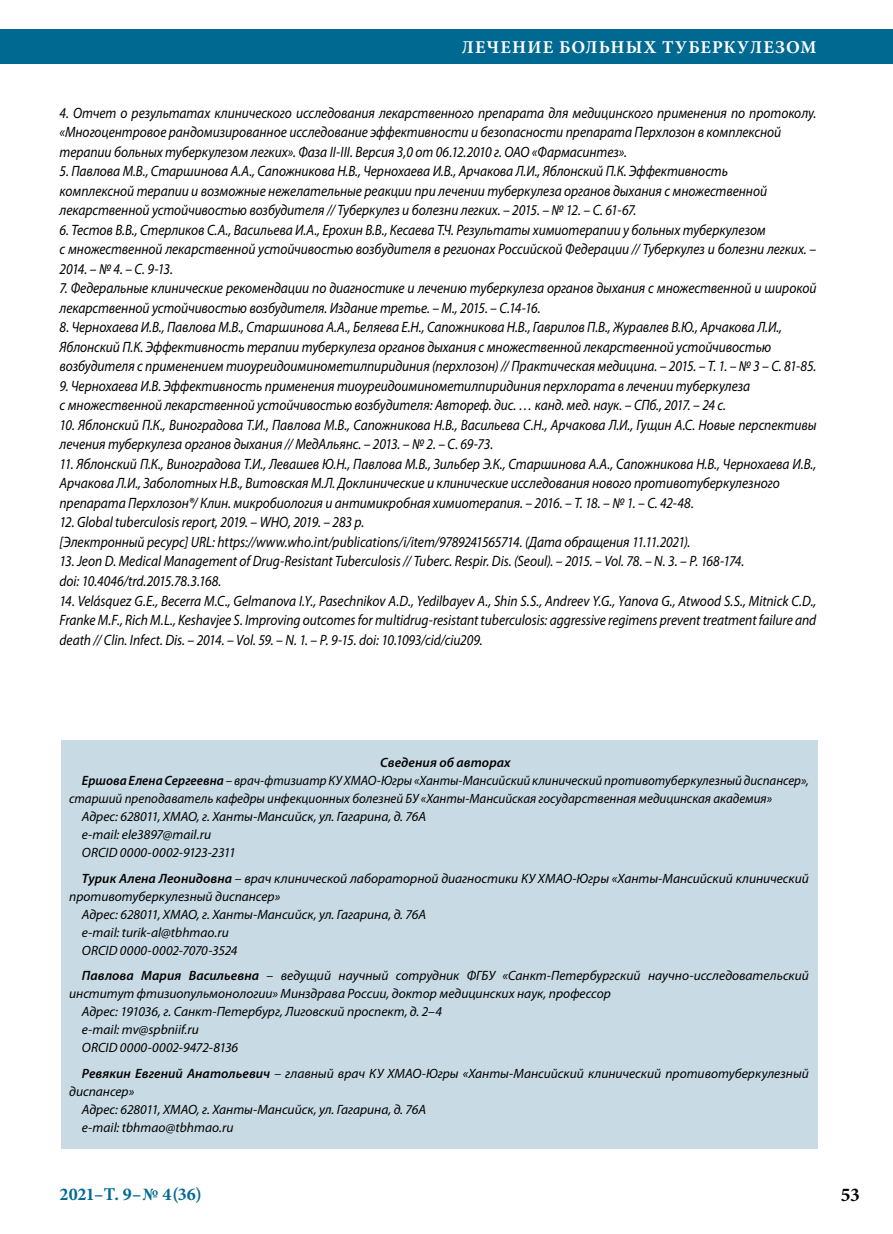
<style>
.page{position:relative;width:893px;height:1234px;background:#fff}
.page>*{position:absolute;margin:0;border:0;box-sizing:border-box;transform-origin:0 0}
.t1{font:700 19.5px "Minion Pro";color:#000}
.t2{font:700 18px "Minion Pro";letter-spacing:.065em;color:#fff}
.t3{font:700 18px "Minion Pro";color:#006991}
.t4{font:italic 15px/19.5px "Myriad Pro";letter-spacing:-.005em;color:#000;scale:.9 1}
.t5{font:italic 13.5px "Myriad Pro";color:#000}
.t6{font:italic 13.5px "Myriad Pro";color:#000;scale:.96 1}
.t7{font:italic 600 13.5px "Myriad Pro";letter-spacing:.005em;color:#000}
.s1{font-weight:600}
</style>
<div class="page">
<div style="left:0;top:30px;width:893px;height:34px;background:#006991"></div>
<div style="left:61px;top:740px;width:757px;height:408px;background:#c8dbe4"></div>
<p class="t2" style="left:462px;top:35px;width:356px">ЛЕЧЕНИЕ БОЛЬНЫХ ТУБЕРКУЛЕЗОМ</p>
<p class="t4" style="left:60px;top:103px;width:842px">4. Отчет о результатах клинического исследования лекарственного препарата для медицинского применения по протоколу. «Многоцентровое рандомизированное исследование эффективности и безопасности препарата Перхлозон в комплексной терапии больных туберкулезом легких». Фаза II-III. Версия 3,0 от 06.12.2010 г. ОАО «Фармасинтез».</p>
<p class="t4" style="left:60px;top:161px;width:788px">5. Павлова М.В., Старшинова А.А., Сапожникова Н.В., Чернохаева И.В., Арчакова Л.И., Яблонский П.К. Эффективность комплексной терапии и возможные нежелательные реакции при лечении туберкулеза органов дыхания с множественной лекарственной устойчивостью возбудителя // Туберкулез и болезни легких. – 2015. – № 12. – С. 61-67.</p>
<p class="t4" style="left:60px;top:220px;width:842px">6. Тестов В.В., Стерликов С.А., Васильева И.А., Ерохин В.В., Кесаева Т.Ч. Результаты химиотерапии у больных туберкулезом<br>с множественной лекарственной устойчивостью возбудителя в регионах Российской Федерации // Туберкулез и болезни легких. –<br>2014. – № 4. – С. 9-13.</p>
<p class="t4" style="left:60px;top:278px;width:842px">7. Федеральные клинические рекомендации по диагностике и лечению туберкулеза органов дыхания с множественной и широкой лекарственной устойчивостью возбудителя. Издание третье. – М., 2015. – С.14-16.</p>
<p class="t4" style="left:60px;top:317px;width:842px">8. Чернохаева И.В., Павлова М.В., Старшинова А.А., Беляева Е.Н., Сапожникова Н.В., Гаврилов П.В., Журавлев В.Ю., Арчакова Л.И.,<br>Яблонский П.К. Эффективность терапии туберкулеза органов дыхания с множественной лекарственной устойчивостью возбудителя с применением тиоуреидоиминометилпиридиния (перхлозон) // Практическая медицина. – 2015. – Т. 1. – № 3 – С. 81-85.</p>
<p class="t4" style="left:60px;top:376px;width:769px">9. Чернохаева И.В. Эффективность применения тиоуреидоиминометилпиридиния перхлората в лечении туберкулеза с множественной лекарственной устойчивостью возбудителя: Автореф. дис. … канд. мед. наук. – СПб., 2017. – 24 с.</p>
<p class="t4" style="left:60px;top:415px;width:842px">10. Яблонский П.К., Виноградова Т.И., Павлова М.В., Сапожникова Н.В., Васильева С.Н., Арчакова Л.И., Гущин А.С. Новые перспективы лечения туберкулеза органов дыхания // МедАльянс. – 2013. – № 2. – C. 69-73.</p>
<p class="t4" style="left:60px;top:454px;width:842px">11. Яблонский П.К., Виноградова Т.И., Левашев Ю.Н., Павлова М.В., Зильбер Э.К., Старшинова А.А., Сапожникова Н.В., Чернохаева И.В.,<br>Арчакова Л.И., Заболотных Н.В., Витовская М.Л. Доклинические и клинические исследования нового противотуберкулезного препарата Перхлозон®/ Клин. микробиология и антимикробная химиотерапия. – 2016. – Т. 18. – № 1. – С. 42-48.</p>
<p class="t4" style="left:60px;top:512px;width:702px">12. Global tuberculosis report, 2019. – WHO, 2019. – 283 p.<br>[Электронный ресурс] URL: https://www.who.int/publications/i/item/9789241565714. (Дата обращения 11.11.2021).</p>
<p class="t4" style="left:60px;top:551px;width:762px">13. Jeon D. Medical Management of Drug-Resistant Tuberculosis // Tuberc. Respir. Dis. (Seoul). – 2015. – Vol. 78. – N. 3. – P. 168-174. doi: 10.4046/trd.2015.78.3.168.</p>
<p class="t4" style="left:60px;top:590px;width:842px;text-align:justify">14. Velásquez G.E., Becerra M.C., Gelmanova I.Y., Pasechnikov A.D., Yedilbayev A., Shin S.S., Andreev Y.G., Yanova G., Atwood S.S., Mitnick C.D., Franke M.F., Rich M.L., Keshavjee S. Improving outcomes for multidrug-resistant tuberculosis: aggressive regimens prevent treatment failure and death // Clin. Infect. Dis. – 2014. – Vol. 59. – N. 1. – P. 9-15. doi: 10.1093/cid/ciu209.</p>
<p class="t7" style="left:380px;top:754px;width:132px">Сведения об авторах</p>
<p class="t6" style="left:82px;top:772px;width:759px"><span class="s1">Ершова Елена Сергеевна</span> – врач-фтизиатр КУ ХМАО-Югры «Ханты-Мансийский клинический противотуберкулезный диспансер»,</p>
<p class="t6" style="left:69px;top:790px;width:734px">старший преподаватель кафедры инфекционных болезней БУ «Ханты-Мансийская государственная медицинская академия»</p>
<p class="t5" style="left:82px;top:808px;width:346px">Адрес: 628011, ХМАО, г. Ханты-Мансийск, ул. Гагарина, д. 76А</p>
<p class="t5" style="left:82px;top:826px;width:131px">e-mail: ele3897@mail.ru</p>
<p class="t5" style="left:82px;top:844px;width:155px">ORCID 0000-0002-9123-2311</p>
<p class="t5" style="left:82px;top:869px;width:728px"><span class="s1">Турик Алена Леонидовна</span> – врач клинической лабораторной диагностики КУ ХМАО-Югры «Ханты-Мансийский клинический</p>
<p class="t5" style="left:69px;top:887px;width:213px">противотуберкулезный диспансер»</p>
<p class="t5" style="left:82px;top:905px;width:346px">Адрес: 628011, ХМАО, г. Ханты-Мансийск, ул. Гагарина, д. 76А</p>
<p class="t5" style="left:82px;top:923px;width:149px">e-mail: turik-al@tbhmao.ru</p>
<p class="t5" style="left:82px;top:941px;width:157px">ORCID 0000-0002-7070-3524</p>
<p class="t5" style="left:82px;top:967px;width:729px"><span class="s1">Павлова Мария Васильевна</span> – ведущий научный сотрудник ФГБУ «Санкт-Петербургский научно-исследовательский</p>
<p class="t5" style="left:69px;top:985px;width:543px">институт фтизиопульмонологии» Минздрава России, доктор медицинских наук, профессор</p>
<p class="t5" style="left:82px;top:1003px;width:362px">Адрес: 191036, г. Санкт-Петербург, Лиговский проспект, д. 2–4</p>
<p class="t5" style="left:82px;top:1021px;width:119px">e-mail: mv@spbniif.ru</p>
<p class="t5" style="left:82px;top:1039px;width:158px">ORCID 0000-0002-9472-8136</p>
<p class="t5" style="left:82px;top:1064px;width:728px"><span class="s1">Ревякин Евгений Анатольевич</span> – главный врач КУ ХМАО-Югры «Ханты-Мансийский клинический противотуберкулезный</p>
<p class="t5" style="left:69px;top:1082px;width:67px">диспансер»</p>
<p class="t5" style="left:82px;top:1100px;width:346px">Адрес: 628011, ХМАО, г. Ханты-Мансийск, ул. Гагарина, д. 76А</p>
<p class="t5" style="left:82px;top:1118px;width:153px">e-mail: tbhmao@tbhmao.ru</p>
<p class="t3" style="left:60px;top:1181px;width:144px">2021–Т. 9–№ 4 (36)</p>
<h1 class="t1" style="left:841px;top:1180px;width:21px">53</h1>
</div>
